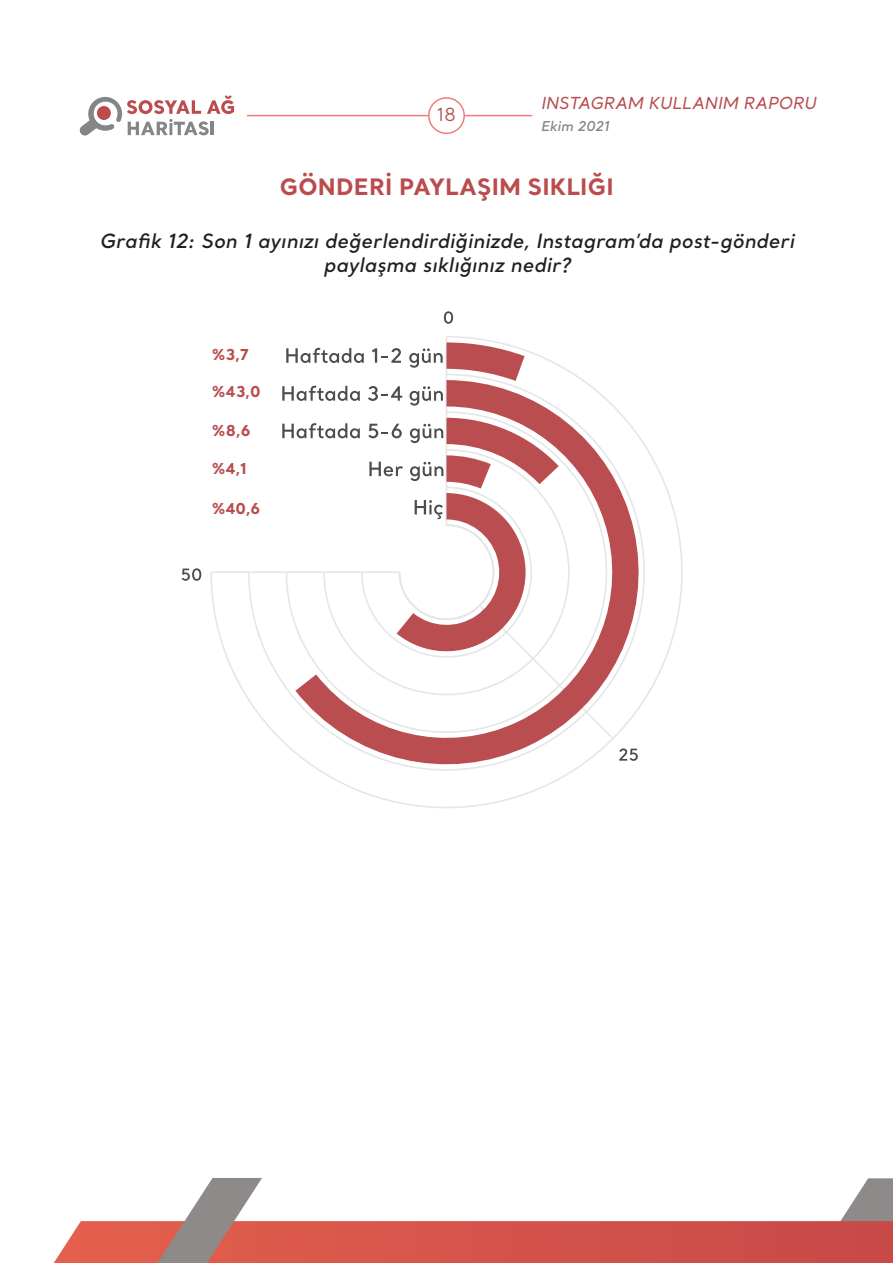
<style>
.page{position:relative;width:893px;height:1263px;background:#fff}
.page>*{position:absolute;margin:0;border:0;box-sizing:border-box;transform-origin:0 0}
.ANA_METIN{font:700 22.5px "Santral";letter-spacing:.01em;color:#ba4c4e}
.ANA_METIN-2{font:italic 600 19.5px/23.4px "Santral";letter-spacing:.01em;color:#231f20;text-align:center}
.t1{font:18px "Santral";color:#ba4c4e}
.t2{font:italic 500 16.5px "Santral";color:#ba4c4e}
.t3{font:700 15px "Santral";color:#ba4c4d}
.t4{font:italic 600 13.5px "Santral";color:#848587}
</style>
<div class="page">
<hr style="left:247px;top:115px;width:285px;height:1px;background:#f37b7d">
<div style="left:429px;top:98px;width:35px;height:35px;background:#fff;border-radius:50%"></div>
<div style="left:428px;top:97px;width:37px;height:37px;border:2px solid #f37b7d;border-radius:50%"></div>
<svg style="left:79px;top:96px;width:155px;height:40px"></svg>
<svg style="left:54px;top:1178px;width:839px;height:85px"></svg>
<svg style="left:210px;top:336px;width:473px;height:472px"></svg>
<svg style="left:295px;top:380px;width:359px;height:404px"></svg>
<svg style="left:286px;top:348px;width:78px;height:15px"></svg>
<svg style="left:372px;top:348px;width:29px;height:15px"></svg>
<svg style="left:282px;top:386px;width:78px;height:15px"></svg>
<svg style="left:368px;top:386px;width:34px;height:15px"></svg>
<svg style="left:409px;top:342px;width:116px;height:64px"></svg>
<svg style="left:282px;top:423px;width:78px;height:15px"></svg>
<svg style="left:368px;top:418px;width:191px;height:239px"></svg>
<svg style="left:444px;top:311px;width:9px;height:13px"></svg>
<svg style="left:619px;top:748px;width:19px;height:13px"></svg>
<svg style="left:182px;top:568px;width:19px;height:13px"></svg>
<p class="t1" style="left:437px;top:103px;width:21px">18</p>
<p class="t2" style="left:541px;top:92px;width:277px">INSTAGRAM KULLANIM RAPORU</p>
<p class="t4" style="left:541px;top:117px;width:70px">Ekim 2021</p>
<p class="ANA_METIN" style="left:280px;top:172px;width:335px">GÖNDERİ PAYLAŞIM SIKLIĞI</p>
<p class="ANA_METIN-2" style="left:99px;top:229px;width:696px">Grafik 12: Son 1 ayınızı değerlendirdiğinizde, Instagram’da post-gönderi paylaşma sıklığınız nedir?</p>
<p class="t3" style="left:212px;top:344px;width:39px">%3,7</p>
<p class="t3" style="left:212px;top:382px;width:51px">%43,0</p>
<p class="t3" style="left:212px;top:421px;width:41px">%8,6</p>
<p class="t3" style="left:212px;top:458px;width:37px">%4,1</p>
<p class="t3" style="left:212px;top:498px;width:50px">%40,6</p>
</div>
